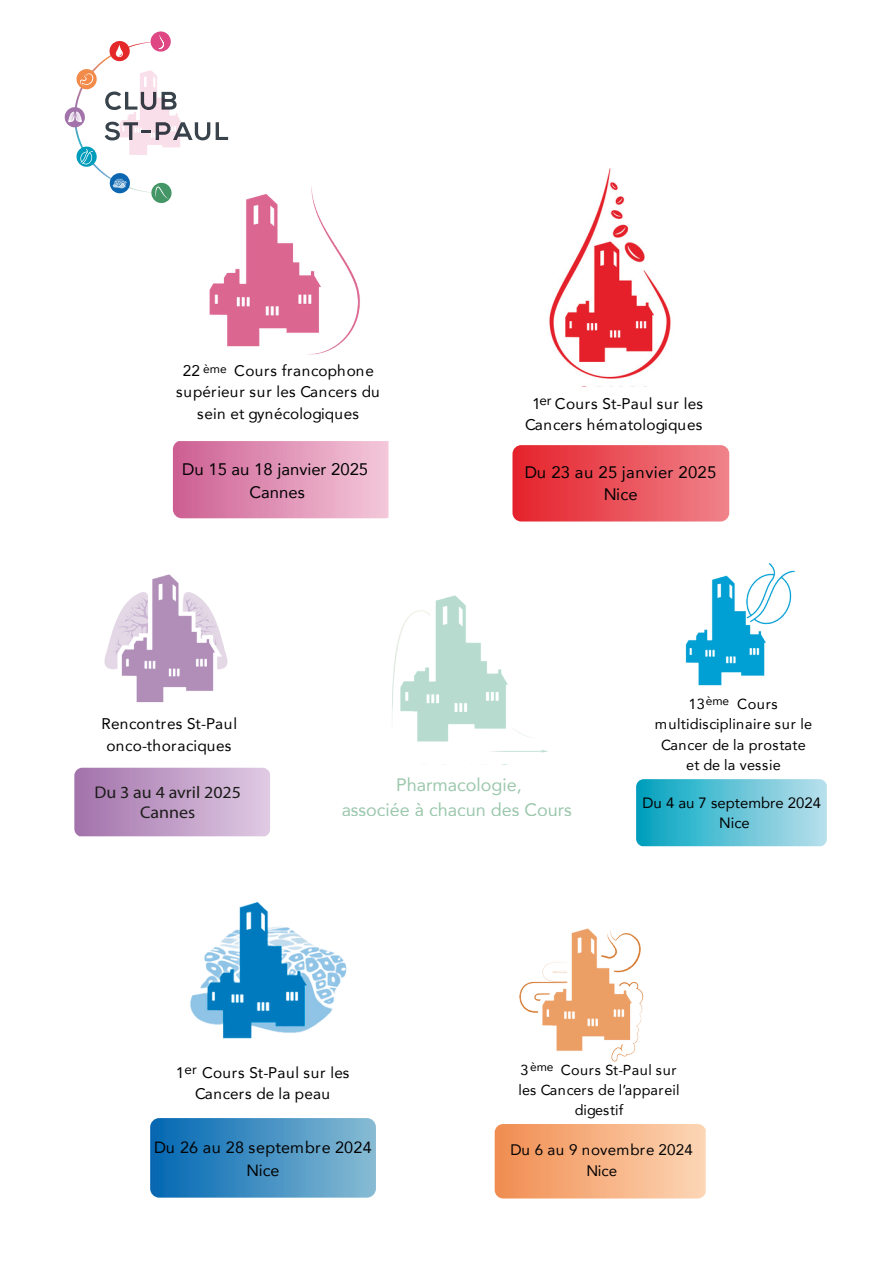
<style>
.page{position:relative;width:893px;height:1263px;background:#fff}
.page>*{position:absolute;margin:0;border:0;box-sizing:border-box;transform-origin:0 0}
.t1{font:18px/24.8px "Avenir";color:#459765;text-align:center}
.t2{font:16.95px/20.4px "Myriad Pro";color:#1d1d1b;text-align:center;scale:1.06 1}
.t3{font:16.65px/23px "Avenir";color:#020203;text-align:center}
.t4{font:16.2px/22.5px "Avenir";letter-spacing:.015em;color:#020203;text-align:center}
.t5{font:15.45px/21.5px "Avenir";letter-spacing:.01em;color:#020203;text-align:center}
.t6{font:15.3px/21.5px "Avenir";letter-spacing:.015em;color:#020203;text-align:center}
.t7{font:15.15px/21.1px "Avenir";letter-spacing:.015em;color:#020203;text-align:center}
.t8{font:14.85px/20.2px "Avenir";color:#020203;text-align:center}
.t9{font:14.55px "Avenir";letter-spacing:.015em;color:#020203}
.t10{font:14.4px "Avenir";letter-spacing:.015em;color:#020203}
.t11{font:14.4px "Avenir";letter-spacing:.045em;color:#020203}
.t12{font:13.5px "Avenir";color:#020203}
.t13{font:12px "Avenir";color:#020203}
</style>
<div class="page">
<img style="left:392px;top:595px;width:156px;height:158px">
<img style="left:104px;top:574px;width:124px;height:129px">
<svg style="left:74px;top:768px;width:196px;height:68px;background:#c19ec7"></svg>
<img style="left:209px;top:186px;width:151px;height:169px">
<svg style="left:173px;top:441px;width:216px;height:77px;background:#e093b6"></svg>
<img style="left:519px;top:928px;width:125px;height:134px">
<svg style="left:495px;top:1124px;width:211px;height:74px;background:#f6b183"></svg>
<img style="left:685px;top:563px;width:110px;height:123px">
<svg style="left:636px;top:779px;width:191px;height:67px;background:#5fc2d6"></svg>
<img style="left:190px;top:902px;width:157px;height:137px">
<svg style="left:150px;top:1118px;width:226px;height:80px;background:#4692c3"></svg>
<img style="left:549px;top:168px;width:122px;height:211px">
<svg style="left:512px;top:445px;width:217px;height:76px;background:#ea535b"></svg>
<svg style="left:216px;top:122px;width:12px;height:18px"></svg>
<svg style="left:64px;top:31px;width:146px;height:173px"></svg>
<p class="t6" style="left:183px;top:360px;width:19px">22</p>
<p class="t6" style="left:234px;top:360px;width:141px">Cours francophone</p>
<p class="t6" style="left:176px;top:381px;width:205px">supérieur sur les Cancers du</p>
<p class="t6" style="left:197px;top:402px;width:163px">sein et gynécologiques</p>
<p class="t13" style="left:203px;top:359px;width:25px">ème</p>
<p class="t3" style="left:182px;top:458px;width:188px">Du 15 au 18 janvier 2025<br>Cannes</p>
<p class="t5" style="left:525px;top:392px;width:179px">1 Cours St-Paul sur les<br>Cancers hématologiques</p>
<p class="t12" style="left:539px;top:389px;width:14px">er</p>
<p class="t3" style="left:525px;top:460px;width:193px;line-height:22.5px">Du 23 au 25 janvier 2025<br>Nice</p>
<p class="t5" style="left:101px;top:713px;width:137px">Rencontres St-Paul onco-thoraciques</p>
<p class="t2" style="left:94px;top:782px;width:140px">Du 3 au 4 avril 2025<br>Cannes</p>
<p class="t1" style="left:341px;top:772px;width:232px">Pharmacologie,<br>associée à chacun des Cours</p>
<p class="t13" style="left:706px;top:691px;width:25px">ème</p>
<p class="t9" style="left:688px;top:692px;width:18px">13</p>
<p class="t9" style="left:737px;top:692px;width:42px">Cours</p>
<p class="t9" style="left:655px;top:713px;width:159px">multidisciplinaire sur le</p>
<p class="t9" style="left:661px;top:733px;width:146px">Cancer de la prostate</p>
<p class="t9" style="left:686px;top:753px;width:96px">et de la vessie</p>
<p class="t8" style="left:642px;top:792px;width:180px">Du 4 au 7 septembre 2024<br>Nice</p>
<p class="t12" style="left:184px;top:1058px;width:14px">er</p>
<p class="t13" style="left:530px;top:1057px;width:25px">ème</p>
<p class="t10" style="left:521px;top:1058px;width:10px">3</p>
<p class="t11" style="left:561px;top:1058px;width:118px">Cours St-Paul sur</p>
<p class="t10" style="left:518px;top:1078px;width:163px">les Cancers de l’appareil</p>
<p class="t10" style="left:575px;top:1098px;width:50px">digestif</p>
<p class="t7" style="left:510px;top:1138px;width:184px">Du 6 au 9 novembre 2024<br>Nice</p>
<p class="t6" style="left:176px;top:1061px;width:175px">1 Cours St-Paul sur les<br>Cancers de la peau</p>
<p class="t4" style="left:154px;top:1136px;width:219px">Du 26 au 28 septembre 2024<br>Nice</p>
</div>
